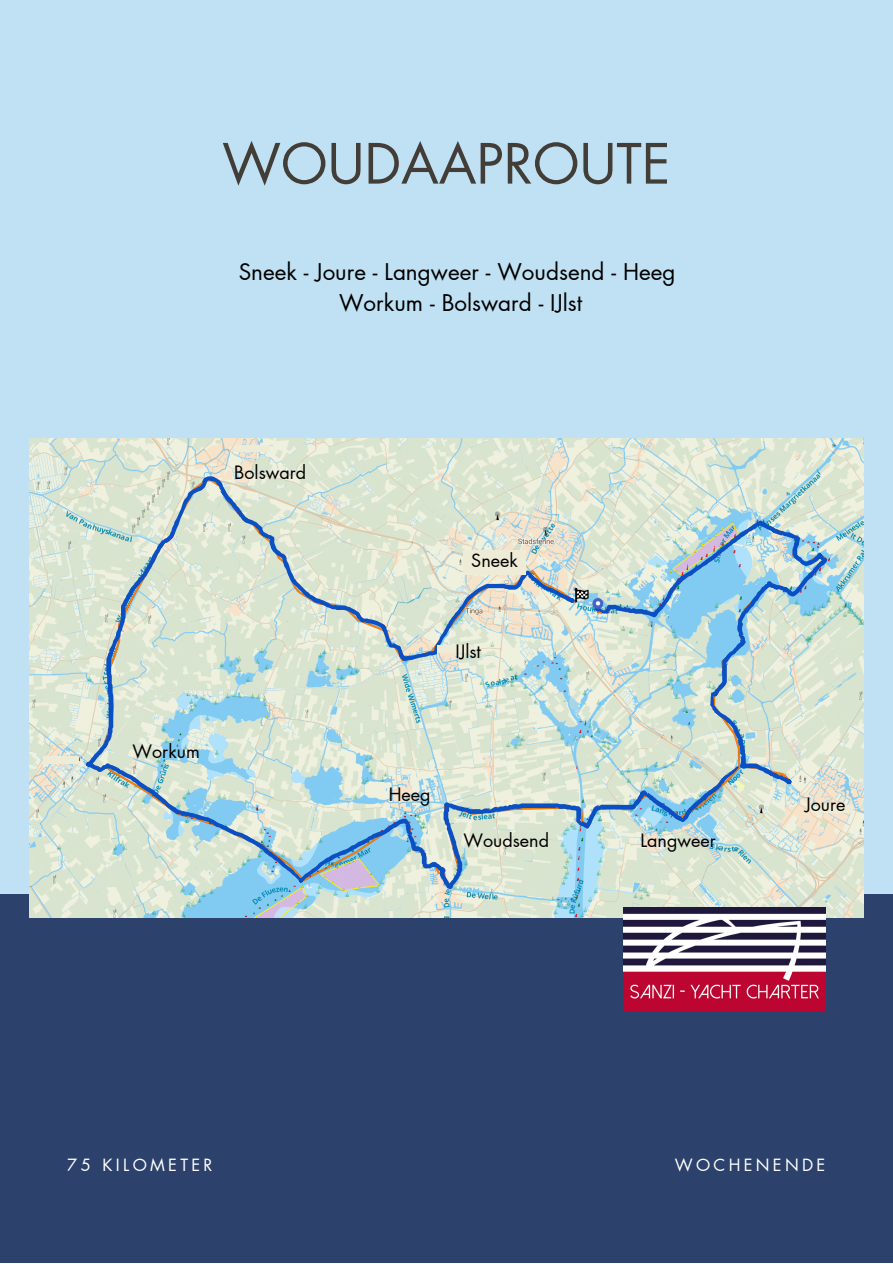
<style>
.page{position:relative;width:893px;height:1264px;background:#fff}
.page>*{position:absolute;margin:0;border:0;box-sizing:border-box;transform-origin:0 0}
.t1{font:54px "Futura LT Pro";color:#423d37}
.t2{font:22.5px "Futura LT Pro";color:#000}
.t3{font:18px "Futura LT Pro";color:#000}
.t4{font:16.5px "Futura LT Pro";letter-spacing:.2em;color:#fff}
</style>
<div class="page">
<div style="left:0;top:0;width:892px;height:1262px;background:#c0e1f3"></div>
<div style="left:0;top:894px;width:892px;height:368px;background:#2c416b"></div>
<img style="left:29px;top:438px;width:834px;height:479px">
<svg style="left:596px;top:520px;width:164px;height:93px;background:#afd0dc"></svg>
<svg style="left:614px;top:693px;width:177px;height:129px;background:#c3d7d2"></svg>
<svg style="left:106px;top:766px;width:194px;height:115px;background:#c2d9d6"></svg>
<img style="left:623px;top:907px;width:202px;height:103px">
<div style="left:234px;top:445px;width:36px;height:7px;background:#eeecd7"></div>
<div style="left:43px;top:756px;width:36px;height:7px;background:#eeecd7"></div>
<div style="left:463px;top:550px;width:63px;height:24px;background:#eeecd7"></div>
<div style="left:817px;top:805px;width:36px;height:7px;background:#eeecd7"></div>
<div style="left:437px;top:645px;width:36px;height:7px;background:#eeecd7"></div>
<p class="t1" style="left:222px;top:139px;width:450px">WOUDAAPROUTE</p>
<p class="t2" style="left:239px;top:261px;width:438px">Sneek - Joure - Langweer - Woudsend - Heeg</p>
<p class="t2" style="left:339px;top:293px;width:245px">Workum - Bolsward - IJlst</p>
<p class="t3" style="left:234px;top:464px;width:74px">Bolsward</p>
<p class="t3" style="left:132px;top:743px;width:69px">Workum</p>
<p class="t3" style="left:471px;top:552px;width:48px">Sneek</p>
<p class="t3" style="left:455px;top:643px;width:27px">IJlst</p>
<p class="t3" style="left:388px;top:785px;width:43px">Heeg</p>
<p class="t3" style="left:463px;top:831px;width:87px">Woudsend</p>
<p class="t3" style="left:640px;top:831px;width:77px">Langweer</p>
<p class="t3" style="left:805px;top:796px;width:42px">Joure</p>
<p class="t4" style="left:67px;top:1157px;width:147px">75 KILOMETER</p>
<p class="t4" style="left:674px;top:1157px;width:152px">WOCHENENDE</p>
</div>
